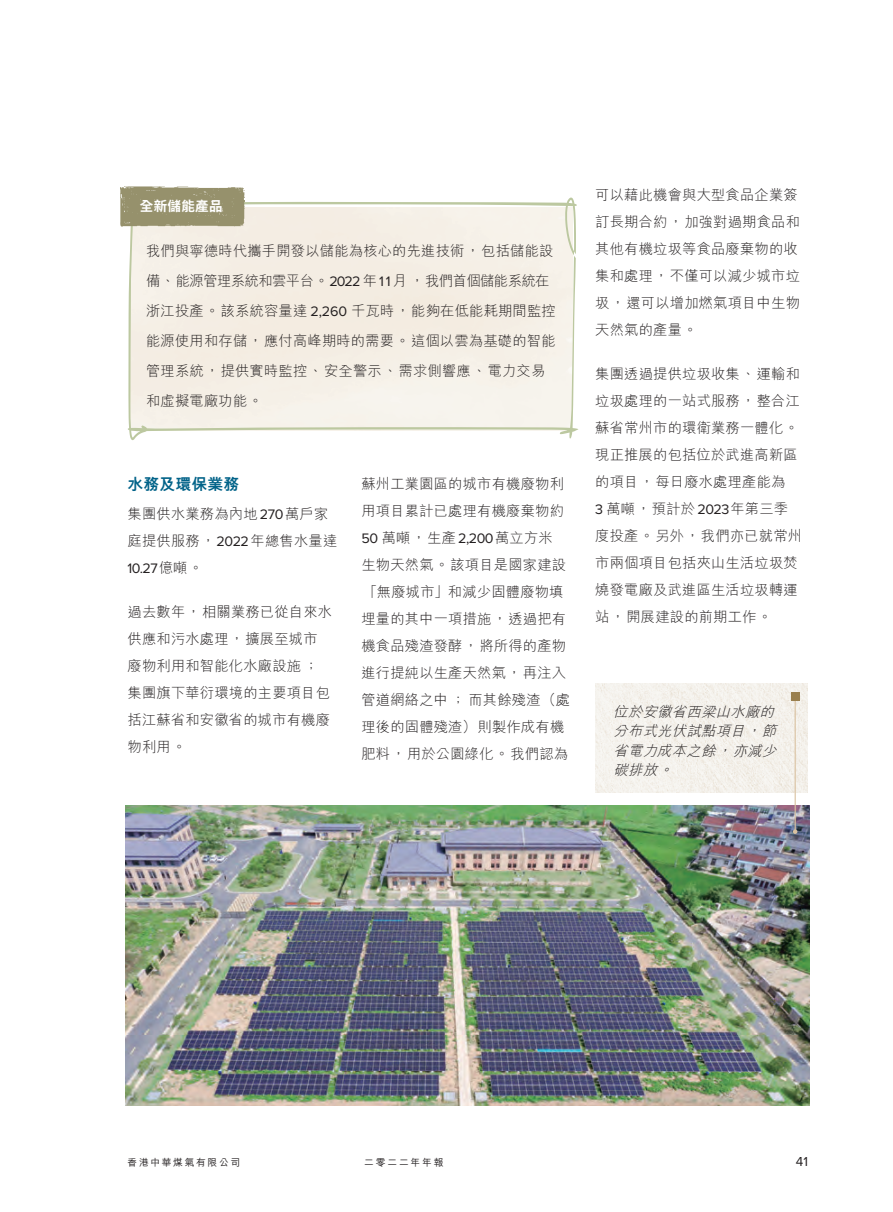
<style>
.page{position:relative;width:893px;height:1212px;background:#fff}
.page>*{position:absolute;margin:0;border:0;box-sizing:border-box;transform-origin:0 0}
.Heading_2{font:800 15.75px "M Hei HK";letter-spacing:.015em;color:#006288}
.Body_Text{font:300 14.25px/27px "M Hei HK";letter-spacing:.015em;color:#231f20}
.Body_Text-2{font:italic 300 14.25px/19.5px "M Hei HK";color:#231f20}
.Body_Text-3{font:700 13.5px "Noto Sans TC";letter-spacing:.025em;color:#fff}
.t1{font:13.5px "Proxima Nova";color:#231f20}
.t2{font:500 9.75px "M Hei HK";letter-spacing:.175em;color:#231f20}
.s1{font-family:"Proxima Nova";font-weight:400}
</style>
<div class="page">
<svg style="left:128px;top:197px;width:450px;height:243px;fill:#f5efe5"></svg>
<img style="left:121px;top:186px;width:123px;height:41px">
<img style="left:595px;top:683px;width:213px;height:110px">
<img style="left:125px;top:806px;width:684px;height:300px">
<hr style="left:795px;top:696px;width:1px;height:136px;background:#dac2a1">
<svg style="left:793px;top:829px;width:4px;height:5px"></svg>
<div style="left:791px;top:692px;width:8px;height:8px;background:#9a804f"></div>
<p class="Body_Text-3" style="left:140px;top:198px;width:84px">全新儲能產品</p>
<p class="Body_Text" style="left:146px;top:235px;width:411px;line-height:30px">我們與寧德時代攜手開發以儲能為核心的先進技術，包括儲能設備、能源管理系統和雲平台。<span class="s1">2022</span> 年 <span class="s1">1 1</span> 月，我們首個儲能系統在浙江投產。該系統容量達 <span class="s1">2,260</span> 千瓦時，能夠在低能耗期間監控能源使用和存儲，應付高峰期時的需要。這個以雲為基礎的智能管理系統，提供實時監控、安全警示、需求側響應、電力交易和虛擬電廠功能。</p>
<p class="Heading_2" style="left:128px;top:473px;width:113px">水務及環保業務</p>
<p class="Body_Text" style="left:128px;top:500px;width:211px">集團供水業務為內地<span class="s1">270</span>萬戶家庭提供服務，<span class="s1">2022</span>年總售水量達<br><span class="s1">10.27</span>億噸。</p>
<p class="Body_Text" style="left:128px;top:598px;width:206px">過去數年，相關業務已從自來水供應和污水處理，擴展至城市廢物利用和智能化水廠設施；集團旗下華衍環境的主要項目包括江蘇省和安徽省的城市有機廢物利用。</p>
<p class="Body_Text" style="left:361px;top:470px;width:210px">蘇州工業園區的城市有機廢物利用項目累計已處理有機廢棄物約<br><span class="s1">50</span> 萬噸，生產<span class="s1">2,200</span>萬立方米生物天然氣。該項目是國家建設「無廢城市」和減少固體廢物填埋量的其中一項措施，透過把有機食品殘渣發酵，將所得的產物進行提純以生產天然氣，再注入管道網絡之中；而其餘殘渣（處理後的固體殘渣）則製作成有機肥料，用於公園綠化。我們認為</p>
<p class="Body_Text" style="left:595px;top:181px;width:206px">可以藉此機會與大型食品企業簽訂長期合約，加強對過期食品和其他有機垃圾等食品廢棄物的收集和處理，不僅可以減少城市垃圾，還可以增加燃氣項目中生物天然氣的產量。</p>
<p class="Body_Text" style="left:595px;top:360px;width:208px">集團透過提供垃圾收集、運輸和垃圾處理的一站式服務，整合江蘇省常州市的環衛業務一體化。現正推展的包括位於武進高新區的項目，每日廢水處理產能為<br><span class="s1">3</span> 萬噸，預計於<span class="s1">2023</span>年第三季度投產。另外，我們亦已就常州市兩個項目包括夾山生活垃圾焚燒發電廠及武進區生活垃圾轉運站，開展建設的前期工作。</p>
<p class="Body_Text-2" style="left:613px;top:702px;width:168px">位於安徽省西梁山水廠的分布式光伏試點項目，節省電力成本之餘，亦減少碳排放。</p>
<p class="t2" style="left:128px;top:1156px;width:114px">香港中華煤氣有限公司</p>
<p class="t2" style="left:364px;top:1156px;width:81px">二零二二年年報</p>
<p class="t1" style="left:796px;top:1151px;width:14px">41</p>
</div>
